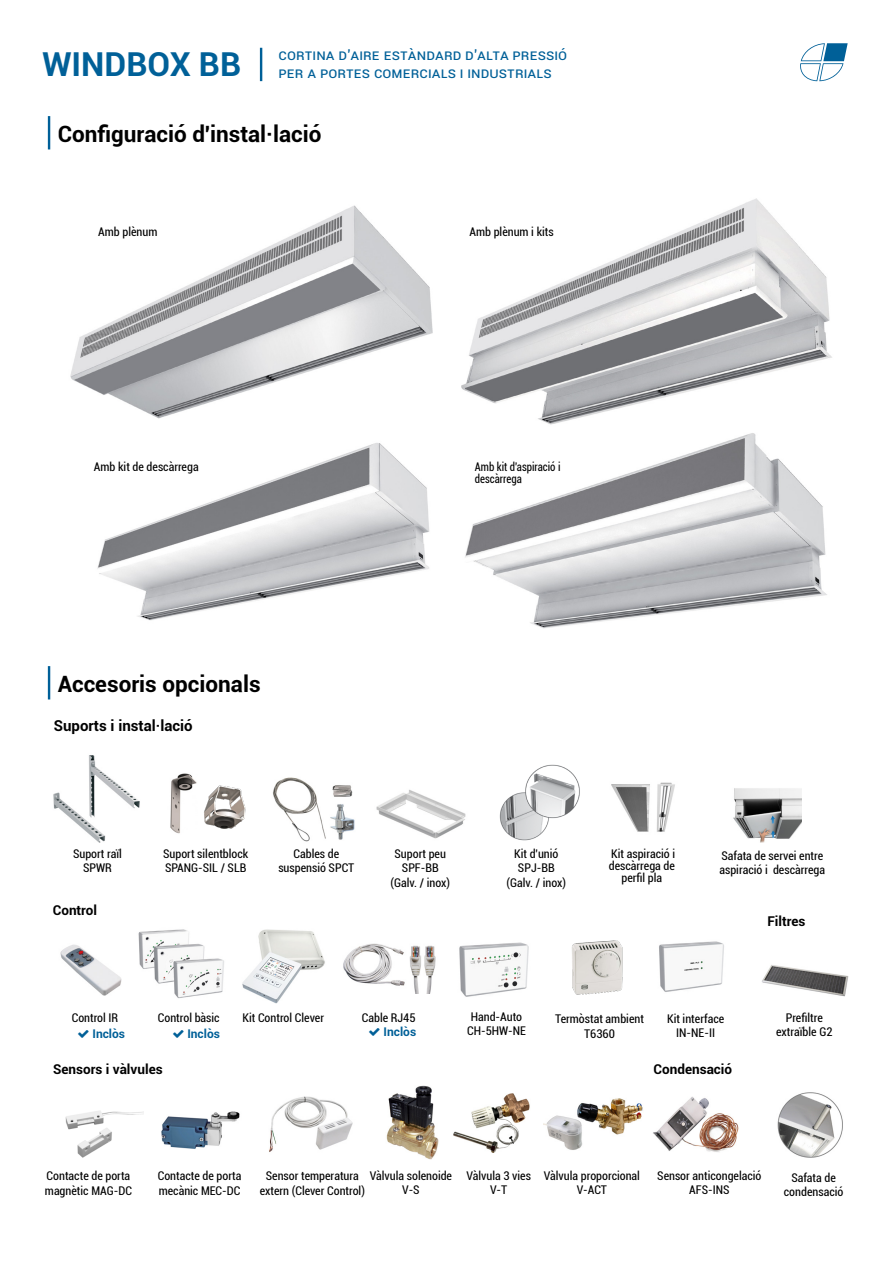
<style>
.page{position:relative;width:893px;height:1263px;background:#fff}
.page>*{position:absolute;margin:0;border:0;box-sizing:border-box;transform-origin:0 0}
.t1{font:700 33px "Roboto";color:#006098}
.t2{font:700 22.5px "Roboto";color:#000}
.t3{font:15px/18px "Roboto";color:#006098}
.t4{font:700 15px "Roboto";color:#000}
.t5{font:700 13.5px "Roboto";color:#000}
.t6{font:condensed 12px/14.4px "Roboto";color:#000;text-align:center}
.t7{font:condensed 12px/12px "Roboto";color:#000;scale:.9 1}
.t8{font:700 12px "Roboto";color:#006098}
</style>
<div class="page">
<svg style="left:800px;top:43px;width:48px;height:38px"></svg>
<img style="left:461px;top:198px;width:371px;height:227px">
<img style="left:70px;top:205px;width:363px;height:214px">
<img style="left:97px;top:443px;width:333px;height:178px">
<img style="left:465px;top:433px;width:362px;height:196px">
<hr style="left:48px;top:116px;width:2px;height:33px;background:#006098">
<hr style="left:48px;top:666px;width:2px;height:33px;background:#006098">
<hr style="left:260px;top:48px;width:2px;height:33px;background:#006098">
<img style="left:499px;top:764px;width:81px;height:76px">
<img style="left:376px;top:789px;width:90px;height:50px">
<img style="left:53px;top:755px;width:87px;height:88px">
<img style="left:170px;top:773px;width:27px;height:61px">
<img style="left:204px;top:785px;width:42px;height:44px">
<img style="left:611px;top:782px;width:64px;height:50px">
<img style="left:733px;top:788px;width:68px;height:54px">
<img style="left:273px;top:777px;width:82px;height:65px">
<img style="left:659px;top:941px;width:65px;height:51px">
<img style="left:60px;top:944px;width:61px;height:52px">
<img style="left:138px;top:929px;width:86px;height:70px">
<img style="left:572px;top:940px;width:51px;height:55px">
<img style="left:242px;top:929px;width:83px;height:75px">
<img style="left:343px;top:943px;width:93px;height:50px">
<img style="left:269px;top:1096px;width:84px;height:56px">
<img style="left:653px;top:1096px;width:86px;height:56px">
<img style="left:65px;top:1111px;width:79px;height:47px">
<img style="left:161px;top:1111px;width:79px;height:38px">
<img style="left:386px;top:1086px;width:53px;height:73px">
<img style="left:453px;top:1093px;width:91px;height:59px">
<img style="left:544px;top:1098px;width:99px;height:52px">
<img style="left:762px;top:965px;width:87px;height:32px">
<img style="left:777px;top:1092px;width:66px;height:66px">
<img style="left:459px;top:942px;width:70px;height:55px">
<h1 class="t1" style="left:43px;top:41px;width:200px">WINDBOX BB</h1>
<p class="t3" style="left:279px;top:45px;width:290px">Cortina d'Aire estÀndarD d'Alta PreSsió<br>Per a PORTES</p>
<p class="t3" style="left:374px;top:63px;width:62px">COMERCIALS</p>
<p class="t3" style="left:460px;top:63px;width:48px">IINDUSTRIALS</p>
<h2 class="t2" style="left:58px;top:118px;width:265px">Configuració d'instal·lació</h2>
<p class="t6" style="left:98px;top:224px;width:61px">Amb plènum</p>
<p class="t6" style="left:469px;top:224px;width:86px">Amb plènum i kits</p>
<p class="t6" style="left:94px;top:460px;width:106px">Amb kit de descàrrega</p>
<p class="t7" style="left:475px;top:461px;width:96px">Amb kit d'aspiració i descàrrega</p>
<h2 class="t2" style="left:58px;top:668px;width:204px">Accesoris opcionals</h2>
<p class="t4" style="left:54px;top:715px;width:140px">Suports i instal·lació</p>
<p class="t6" style="left:73px;top:846px;width:50px">Suport raïl<br>SPWR</p>
<p class="t6" style="left:278px;top:846px;width:77px">Cables de suspensió SPCT</p>
<p class="t6" style="left:163px;top:846px;width:87px;text-align:left">Suport silentblock<br>SPANG-SIL / SLB</p>
<p class="t5" style="left:53px;top:900px;width:46px">Control</p>
<p class="t6" style="left:507px;top:846px;width:61px">Kit d'unió<br>SPJ-BB (Galv. / inox)</p>
<p class="t6" style="left:391px;top:846px;width:61px">Suport peu<br>SPF-BB (Galv. / inox)</p>
<p class="t6" style="left:609px;top:847px;width:68px;line-height:12px">Kit aspiració i descàrrega de perfil pla</p>
<p class="t6" style="left:719px;top:848px;width:107px;text-align:left">Safata de servei entre aspiració i descàrrega</p>
<p class="t5" style="left:767px;top:911px;width:40px">Filtres</p>
<p class="t6" style="left:467px;top:1009px;width:60px">Hand-Auto<br>CH-5HW-NE</p>
<p class="t6" style="left:72px;top:1010px;width:48px">Control IR</p>
<p class="t6" style="left:158px;top:1010px;width:63px">Control bàsic</p>
<p class="t6" style="left:242px;top:1010px;width:83px">Kit Control Clever</p>
<p class="t6" style="left:555px;top:1011px;width:90px">Termòstat ambient<br>T6360</p>
<p class="t5" style="left:53px;top:1060px;width:111px">Sensors i vàlvules</p>
<p class="t5" style="left:654px;top:1060px;width:80px">Condensació</p>
<p class="t6" style="left:362px;top:1010px;width:55px">Cable RJ45</p>
<p class="t6" style="left:667px;top:1011px;width:59px">Kit interface<br>IN-NE-II</p>
<p class="t8" style="left:93px;top:1025px;width:34px">Inclòs</p>
<p class="t8" style="left:187px;top:1025px;width:34px">Inclòs</p>
<p class="t8" style="left:384px;top:1024px;width:34px">Inclòs</p>
<p class="t6" style="left:776px;top:1010px;width:58px">Prefiltre extraïble G2</p>
<p class="t6" style="left:45px;top:1168px;width:89px;text-align:left">Contacte de porta magnètic MAG-DC</p>
<p class="t6" style="left:158px;top:1168px;width:85px;text-align:left">Contacte de porta mecànic MEC-DC</p>
<p class="t6" style="left:370px;top:1168px;width:84px">Vàlvula solenoide<br>V-S</p>
<p class="t6" style="left:466px;top:1168px;width:66px">Vàlvula 3 vies<br>V-T</p>
<p class="t6" style="left:544px;top:1168px;width:98px">Vàlvula proporcional<br>V-ACT</p>
<p class="t6" style="left:260px;top:1168px;width:107px">Sensor temperatura extern (Clever Control)</p>
<p class="t6" style="left:657px;top:1168px;width:106px">Sensor anticongelació<br>AFS-INS</p>
<p class="t6" style="left:784px;top:1170px;width:61px">Safata de condensació</p>
</div>
